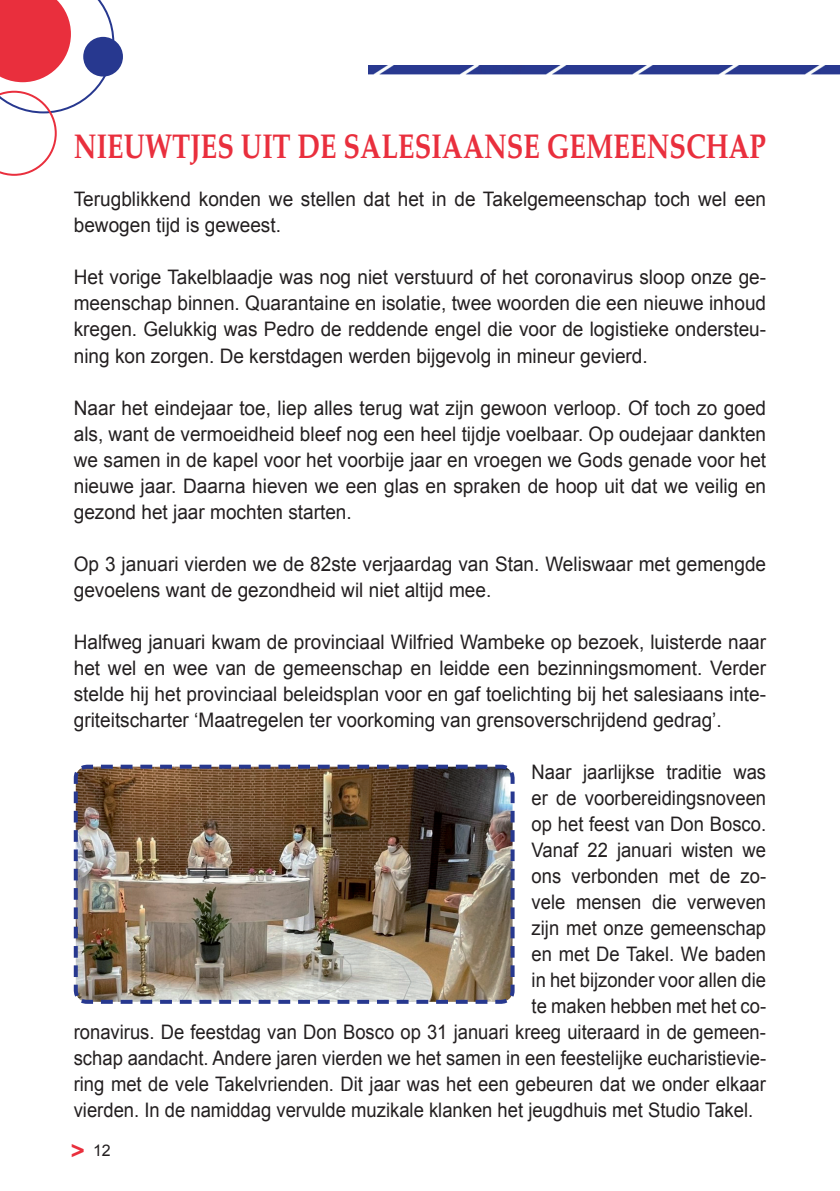
<style>
.page{position:relative;width:840px;height:1191px;background:#fff}
.page>*{position:absolute;margin:0;border:0;box-sizing:border-box;transform-origin:0 0}
.t1{font:700 34px "Palatino";color:#e92f3d;scale:.8 1}
.t2{font:20px/26px "Arial";color:#231f20;text-align:justify;scale:.95 1}
.t3{font:20px "Arial";color:#231f20;scale:.92 1}
.t4{font:16px "Arial";color:#231f20}
.s1{font-weight:700;font-size:24px;color:#e92f3d}
</style>
<div class="page">
<img style="left:369px;top:66px;width:470px;height:8px">
<div style="left:83px;top:37px;width:40px;height:40px;background:#27388f;border-radius:50%"></div>
<svg style="left:0;top:0;width:114px;height:176px"></svg>
<img style="left:73px;top:764px;width:442px;height:240px">
<h1 class="t1" style="left:74px;top:118px;width:866px">NIEUWTJES UIT DE SALESIAANSE GEMEENSCHAP</h1>
<p class="t2" style="left:74px;top:187px;width:729px">Terugblikkend konden we stellen dat het in de Takelgemeenschap toch wel een bewogen tijd is geweest.</p>
<p class="t2" style="left:74px;top:265px;width:730px">Het vorige Takelblaadje was nog niet verstuurd of het coronavirus sloop onze ge&shy;meenschap binnen. Quarantaine en isolatie, twee woorden die een nieuwe inhoud kregen. Gelukkig was Pedro de reddende engel die voor de logistieke ondersteu&shy;ning kon zorgen. De kerstdagen werden bijgevolg in mineur gevierd.</p>
<p class="t2" style="left:74px;top:395px;width:730px">Naar het eindejaar toe, liep alles terug wat zijn gewoon verloop. Of toch zo goed als, want de vermoeidheid bleef nog een heel tijdje voelbaar. Op oudejaar dankten we samen in de kapel voor het voorbije jaar en vroegen we Gods genade voor het nieuwe jaar. Daarna hieven we een glas en spraken de hoop uit dat we veilig en gezond het jaar mochten starten.</p>
<p class="t2" style="left:74px;top:551px;width:730px">Op 3 januari vierden we de 82ste verjaardag van Stan. Weliswaar met gemengde gevoelens want de gezondheid wil niet altijd mee.</p>
<p class="t2" style="left:74px;top:629px;width:730px">Halfweg januari kwam de provinciaal Wilfried Wambeke op bezoek, luisterde naar het wel en wee van de gemeenschap en leidde een bezinningsmoment. Verder stelde hij het provinciaal beleidsplan voor en gaf toelichting bij het salesiaans inte&shy;griteitscharter ‘Maatregelen ter voorkoming van grensoverschrijdend gedrag’.</p>
<p class="t3" style="left:531px;top:758px;width:256px">N aar jaarlijkse traditie was</p>
<p class="t3" style="left:531px;top:784px;width:256px">er de voorbereidingsnoveen</p>
<p class="t3" style="left:531px;top:810px;width:256px">op het feest van Don Bosco.</p>
<p class="t3" style="left:531px;top:836px;width:256px">Vanaf 22 januari wisten we</p>
<p class="t3" style="left:531px;top:862px;width:256px">ons verbonden met de zo-</p>
<p class="t3" style="left:531px;top:888px;width:256px">vele mensen die verweven</p>
<p class="t3" style="left:531px;top:914px;width:256px">zijn met onze gemeenschap</p>
<p class="t3" style="left:531px;top:940px;width:256px">en met De Takel. We baden</p>
<p class="t3" style="left:531px;top:966px;width:256px">in het bijzonder voor allen die</p>
<p class="t3" style="left:531px;top:992px;width:256px">te maken hebben met het co-</p>
<p class="t3" style="left:74px;top:1018px;width:753px">ronavirus. De feestdag van Don Bosco op 31 januari kreeg uiteraard in de gemeen-</p>
<p class="t3" style="left:74px;top:1044px;width:753px">schap aandacht. Andere jaren vierden we het samen in een feestelijke eucharistievie-</p>
<p class="t3" style="left:74px;top:1070px;width:753px">ring met de vele Takelvrienden. Dit jaar was het een gebeuren dat we onder elkaar</p>
<p class="t3" style="left:74px;top:1096px;width:739px">vierden. I n de namiddag vervulde muzikale klanken het jeugdhuis met Studio Takel.</p>
<p class="t4" style="left:71px;top:1140px;width:41px"><span class="s1">&gt;</span> 12</p>
</div>
